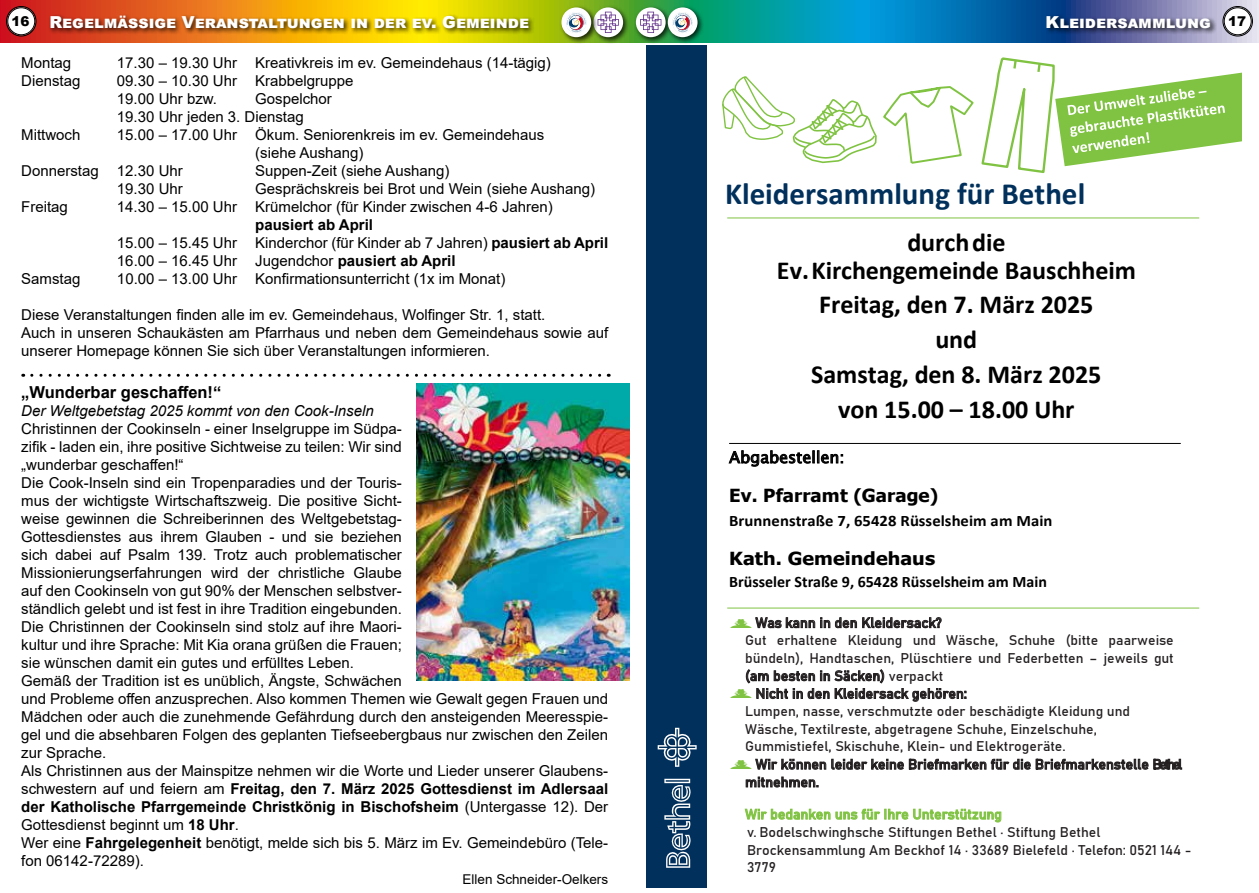
<style>
.page{position:relative;width:1259px;height:893px;background:#fff}
.page>*{position:absolute;margin:0;border:0;box-sizing:border-box;transform-origin:0 0}
.t1{font:700 31.05px "Calibri";color:#00305b}
.t2{font:700 26.1px/35px "Calibri";color:#000;text-align:center}
.t3{font:700 18px "Tahoma";letter-spacing:.005em;color:#000;scale:1.04 1}
.t4{font:700 18px "Tahoma";letter-spacing:.005em;color:#000;scale:1.09 1}
.t5{font:900 16.5px "Arial";color:#fff}
.t6{font:700 16.5px "Arial";color:#000}
.t7{font:700 15.9px "Calibri";color:#000}
.t8{font:700 15.9px "Calibri";color:#000;scale:1.04 1}
.t9{font:15.9px "Lucida Sans Unicode";color:#000}
.t10{font:15px/18px "Arial";color:#000}
.t11{font:italic 15px "Arial";color:#000}
.t12{font:14.1px/17.7px "Bahnschrift";color:#231f20}
.t13{font:14.1px "Bahnschrift";color:#80c342}
.t14{font:13.5px "Arial";color:#000}
.s1{font-size:13.5px;color:#000}
.s2{font-weight:700}
</style>
<div class="page">
<svg style="left:0;top:0;width:1259px;height:43px;background:#678b70"></svg>
<div style="left:7px;top:7px;width:28px;height:28px;background:#fff;border-radius:50%"></div>
<div style="left:6px;top:6px;width:30px;height:30px;border:1px solid #000;border-radius:50%"></div>
<div style="left:8px;top:8px;width:27px;height:27px;border:1px solid #000;border-radius:50%"></div>
<div style="left:1223px;top:7px;width:28px;height:28px;background:#fff;border-radius:50%"></div>
<div style="left:1222px;top:6px;width:30px;height:30px;border:1px solid #000;border-radius:50%"></div>
<div style="left:1224px;top:8px;width:27px;height:27px;border:1px solid #000;border-radius:50%"></div>
<div style="left:48px;top:13px;width:487px;height:23px;background:#000;opacity:.75"></div>
<div style="left:1044px;top:14px;width:173px;height:21px;background:#000;opacity:.75"></div>
<svg style="left:32px;top:374px;width:577px;height:3px"></svg>
<div style="left:591px;top:5px;width:39px;height:39px;background:#000;opacity:.75"></div>
<svg style="left:593px;top:7px;width:30px;height:30px"></svg>
<svg style="left:598px;top:12px;width:21px;height:21px"></svg>
<div style="left:633px;top:5px;width:39px;height:39px;background:#000;opacity:.75"></div>
<svg style="left:636px;top:7px;width:29px;height:30px"></svg>
<svg style="left:640px;top:12px;width:21px;height:21px"></svg>
<hr style="left:727px;top:217px;width:472px;height:1px;background:#80c342">
<hr style="left:729px;top:443px;width:451px;height:1px;background:#000">
<hr style="left:727px;top:608px;width:472px;height:1px;background:#80c342">
<div style="left:646px;top:45px;width:61px;height:843px;background:#00305b"></div>
<svg style="left:657px;top:728px;width:39px;height:140px"></svg>
<svg style="left:722px;top:57px;width:520px;height:116px"></svg>
<img style="left:417px;top:384px;width:212px;height:296px">
<div style="left:665px;top:5px;width:39px;height:39px;background:#000;opacity:.75"></div>
<div style="left:668px;top:7px;width:29px;height:30px;background:#fff;border-radius:50%"></div>
<svg style="left:672px;top:12px;width:21px;height:22px"></svg>
<div style="left:559px;top:5px;width:39px;height:39px;background:#000;opacity:.75"></div>
<svg style="left:561px;top:7px;width:30px;height:30px"></svg>
<svg style="left:565px;top:12px;width:22px;height:22px"></svg>
<p class="t5" style="left:12px;top:10px;width:519px"><span class="s1">16</span> Regelmässige Veranstaltungen in der ev. Gemeinde</p>
<p class="t5" style="left:1045px;top:10px;width:202px">Kleidersammlung <span class="s1">17</span></p>
<p class="t10" style="left:21px;top:54px;width:52px">Montag</p>
<p class="t10" style="left:117px;top:54px;width:435px">17.30 – 19.30 Uhr Kreativkreis im ev. Gemeindehaus (14-tägig)</p>
<p class="t10" style="left:21px;top:72px;width:61px">Dienstag</p>
<p class="t10" style="left:117px;top:72px;width:238px">09.30 – 10.30 Uhr Krabbelgruppe<br>19.00 Uhr bzw.</p>
<p class="t10" style="left:117px;top:90px;width:216px;text-indent:138px">Gospelchor<br>19.30 Uhr jeden 3. Dienstag</p>
<p class="t10" style="left:21px;top:126px;width:61px">Mittwoch</p>
<p class="t10" style="left:117px;top:126px;width:429px">15.00 – 17.00 Uhr Ökum. Seniorenkreis im ev. Gemeindehaus</p>
<p class="t10" style="left:255px;top:144px;width:110px">(siehe Aushang)</p>
<p class="t10" style="left:21px;top:162px;width:163px">Donnerstag 12.30 Uhr</p>
<p class="t10" style="left:255px;top:162px;width:196px">Suppen-Zeit (siehe Aushang)</p>
<p class="t10" style="left:117px;top:180px;width:67px">19.30 Uhr</p>
<p class="t10" style="left:255px;top:180px;width:341px">Gesprächskreis bei Brot und Wein (siehe Aushang)</p>
<p class="t10" style="left:21px;top:198px;width:48px">Freitag</p>
<p class="t10" style="left:117px;top:198px;width:437px">14.30 – 15.00 Uhr Krümelchor (für Kinder zwischen 4-6 Jahren)</p>
<p class="t10" style="left:117px;top:216px;width:493px;text-indent:138px"><span class="s2">pausiert ab April<br></span>15.00 – 15.45 Uhr Kinderchor (für Kinder ab 7 Jahren) <span class="s2">pausiert ab April<br></span>16.00 – 16.45 Uhr Jugendchor <span class="s2">pausiert ab April</span></p>
<p class="t10" style="left:21px;top:270px;width:61px">Samstag</p>
<p class="t10" style="left:117px;top:270px;width:390px">10.00 – 13.00 Uhr Konfirmationsunterricht (1x im Monat)</p>
<p class="t10" style="left:21px;top:306px;width:588px">Diese Veranstaltungen finden alle im ev. Gemeindehaus, Wolfinger Str. 1, statt.<br>Auch in unseren Schaukästen am Pfarrhaus und neben dem Gemeindehaus sowie auf unserer Homepage können Sie sich über Veranstaltungen informieren.</p>
<h1 class="t1" style="left:725px;top:172px;width:362px">Kleidersammlung für Bethel</h1>
<h2 class="t2" style="left:777px;top:228px;width:361px;line-height:28px">durchdie<br>Ev.Kirchengemeinde Bauschheim</h2>
<h2 class="t2" style="left:811px;top:286px;width:292px">Freitag, den 7. März 2025 und<br>Samstag, den 8. März 2025 von 15.00 – 18.00 Uhr</h2>
<p class="t9" style="left:729px;top:445px;width:117px">Abgabestellen:</p>
<p class="t3" style="left:729px;top:483px;width:203px">Ev. Pfarramt (Garage)</p>
<p class="t8" style="left:729px;top:509px;width:312px">Brunnenstraße 7, 65428 Rüsselsheim am Main</p>
<p class="t4" style="left:729px;top:546px;width:190px">Kath. Gemeindehaus</p>
<p class="t7" style="left:729px;top:570px;width:319px">Brüsseler Straße 9, 65428 Rüsselsheim am Main</p>
<p class="t12" style="left:755px;top:613px;width:188px">Was kann in den Kleidersack?</p>
<p class="t12" style="left:745px;top:631px;width:430px">Gut erhaltene Kleidung und Wäsche, Schuhe (bitte paarweise</p>
<p class="t12" style="left:745px;top:648px;width:430px">bündeln), Handtaschen, Plüschtiere und Federbetten – jeweils gut</p>
<p class="t12" style="left:745px;top:666px;width:200px">(am besten in Säcken) verpackt</p>
<p class="t12" style="left:755px;top:684px;width:213px">Nicht in den Kleidersack gehören:</p>
<p class="t12" style="left:745px;top:701px;width:386px">Lumpen, nasse, verschmutzte oder beschädigte Kleidung und</p>
<p class="t12" style="left:745px;top:719px;width:353px">Wäsche, Textilreste, abgetragene Schuhe, Einzelschuhe,</p>
<p class="t12" style="left:745px;top:737px;width:322px">Gummistiefel, Skischuhe, Klein- und Elektrogeräte.</p>
<p class="t12" style="left:755px;top:754px;width:428px">Wir können leider keine Briefmarken für die Briefmarkenstelle Bethel</p>
<p class="t12" style="left:745px;top:772px;width:75px">mitnehmen.</p>
<p class="t13" style="left:745px;top:803px;width:258px">Wir bedanken uns für Ihre Unterstützung</p>
<p class="t12" style="left:747px;top:822px;width:446px">v. Bodelschwinghsche Stiftungen Bethel · Stiftung Bethel<br>Brockensammlung Am Beckhof 14 · 33689 Bielefeld · Telefon: 0521 144 -<br>3779</p>
<p class="t6" style="left:21px;top:380px;width:202px">„Wunderbar geschaffen!“</p>
<p class="t11" style="left:21px;top:401px;width:354px">Der Weltgebetstag 2025 kommt von den Cook-Inseln</p>
<p class="t10" style="left:21px;top:420px;width:588px">Christinnen der Cookinseln - einer Inselgruppe im Südpa-<br>zifik - laden ein, ihre positive Sichtweise zu teilen: Wir sind<br>„wunderbar geschaffen!“<br>Die Cook-Inseln sind ein Tropenparadies und der Touris-<br>mus der wichtigste Wirtschaftszweig. Die positive Sicht-<br>weise gewinnen die Schreiberinnen des Weltgebetstag-<br>Gottesdienstes aus ihrem Glauben - und sie beziehen<br>sich dabei auf Psalm 139. Trotz auch problematischer<br>Missionierungserfahrungen wird der christliche Glaube<br>auf den Cookinseln von gut 90% der Menschen selbstver-<br>ständlich gelebt und ist fest in ihre Tradition eingebunden.<br>Die Christinnen der Cookinseln sind stolz auf ihre Maori-<br>kultur und ihre Sprache: Mit Kia orana grüßen die Frauen;<br>sie wünschen damit ein gutes und erfülltes Leben.<br>Gemäß der Tradition ist es unüblich, Ängste, Schwächen<br>und Probleme offen anzusprechen. Also kommen Themen wie Gewalt gegen Frauen und Mädchen oder auch die zunehmende Gefährdung durch den ansteigenden Meeresspie&shy;gel und die absehbaren Folgen des geplanten Tiefseebergbaus nur zwischen den Zeilen zur Sprache.<br>Als Christinnen aus der Mainspitze nehmen wir die Worte und Lieder unserer Glaubens&shy;schwestern auf und feiern am <span class="s2">Freitag, den 7. März 2025 Gottesdienst im Adlersaal der Katholische Pfarrgemeinde Christkönig in Bischofsheim</span> (Untergasse 12). Der Gottesdienst beginnt um <span class="s2">18 Uhr</span>.<br>Wer eine <span class="s2">Fahrgelegenheit</span> benötigt, melde sich bis 5. März im Ev. Gemeindebüro (Tele&shy;fon 06142-72289).</p>
<p class="t14" style="left:462px;top:870px;width:147px">Ellen Schneider-Oelkers</p>
</div>
